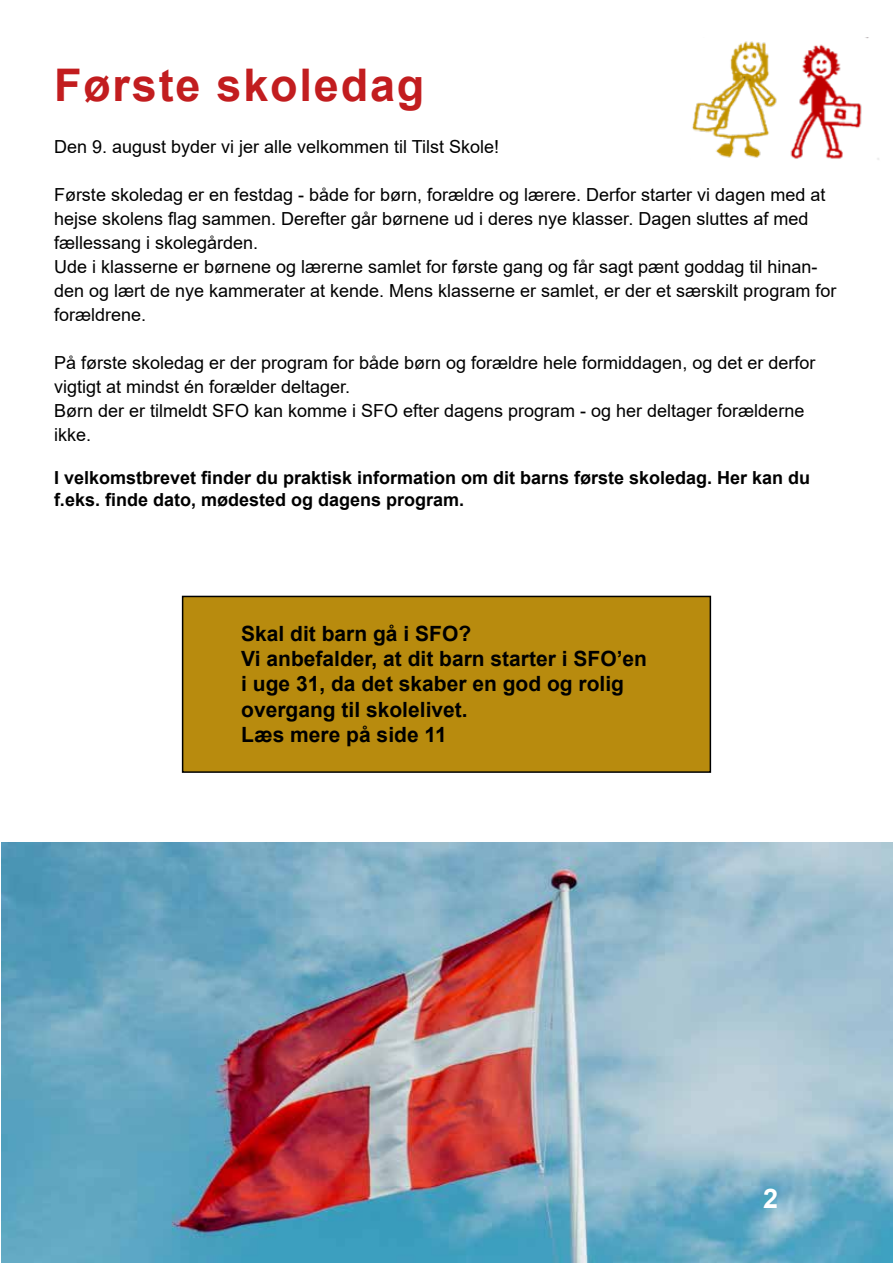
<style>
.page{position:relative;width:893px;height:1263px;background:#fff}
.page>*{position:absolute;margin:0;border:0;box-sizing:border-box;transform-origin:0 0}
.t1{font:700 45px "Arial";letter-spacing:.04em;color:#c21d1f}
.t2{font:700 27px "Arial";color:#fff}
.t3{font:700 21px/25.2px "Arial";color:#000}
.t4{font:18px/24px "Arial";color:#000}
.t5{font:700 18px/21.6px "Arial";color:#000}
</style>
<div class="page">
<img style="left:1px;top:842px;width:892px;height:421px">
<img style="left:692px;top:37px;width:187px;height:123px">
<div style="left:183px;top:596px;width:527px;height:176px;background:#b88b0e"></div>
<div style="left:182px;top:596px;width:529px;height:177px;border:2px solid #000"></div>
<h1 class="t1" style="left:54px;top:53px;width:372px">Første skoledag</h1>
<p class="t4" style="left:54px;top:134px;width:447px">Den 9. august byder vi jer alle velkommen til Tilst Skole!</p>
<p class="t4" style="left:54px;top:182px;width:784px">Første skoledag er en festdag - både for børn, forældre og lærere. Derfor starter vi dagen med at hejse skolens flag sammen. Derefter går børnene ud i deres nye klasser. Dagen sluttes af med fællessang i skolegården.<br>Ude i klasserne er børnene og lærerne samlet for første gang og får sagt pænt goddag til hinan&shy;den og lært de nye kammerater at kende. Mens klasserne er samlet, er der et særskilt program for forældrene.</p>
<p class="t4" style="left:54px;top:350px;width:763px">På første skoledag er der program for både børn og forældre hele formiddagen, og det er derfor vigtigt at mindst én forælder deltager.<br>Børn der er tilmeldt SFO kan komme i SFO efter dagens program - og her deltager forælderne ikke.</p>
<p class="t5" style="left:54px;top:467px;width:758px">I velkomstbrevet finder du praktisk information om dit barns første skoledag. Her kan du f.eks. finde dato, mødested og dagens program.</p>
<p class="t3" style="left:241px;top:621px;width:407px">Skal dit barn gå i SFO?<br>Vi anbefalder, at dit barn starter i SFO’en i uge 31, da det skaber en god og rolig overgang til skolelivet.<br>Læs mere på side 11</p>
<h2 class="t2" style="left:763px;top:1179px;width:17px">2</h2>
</div>
